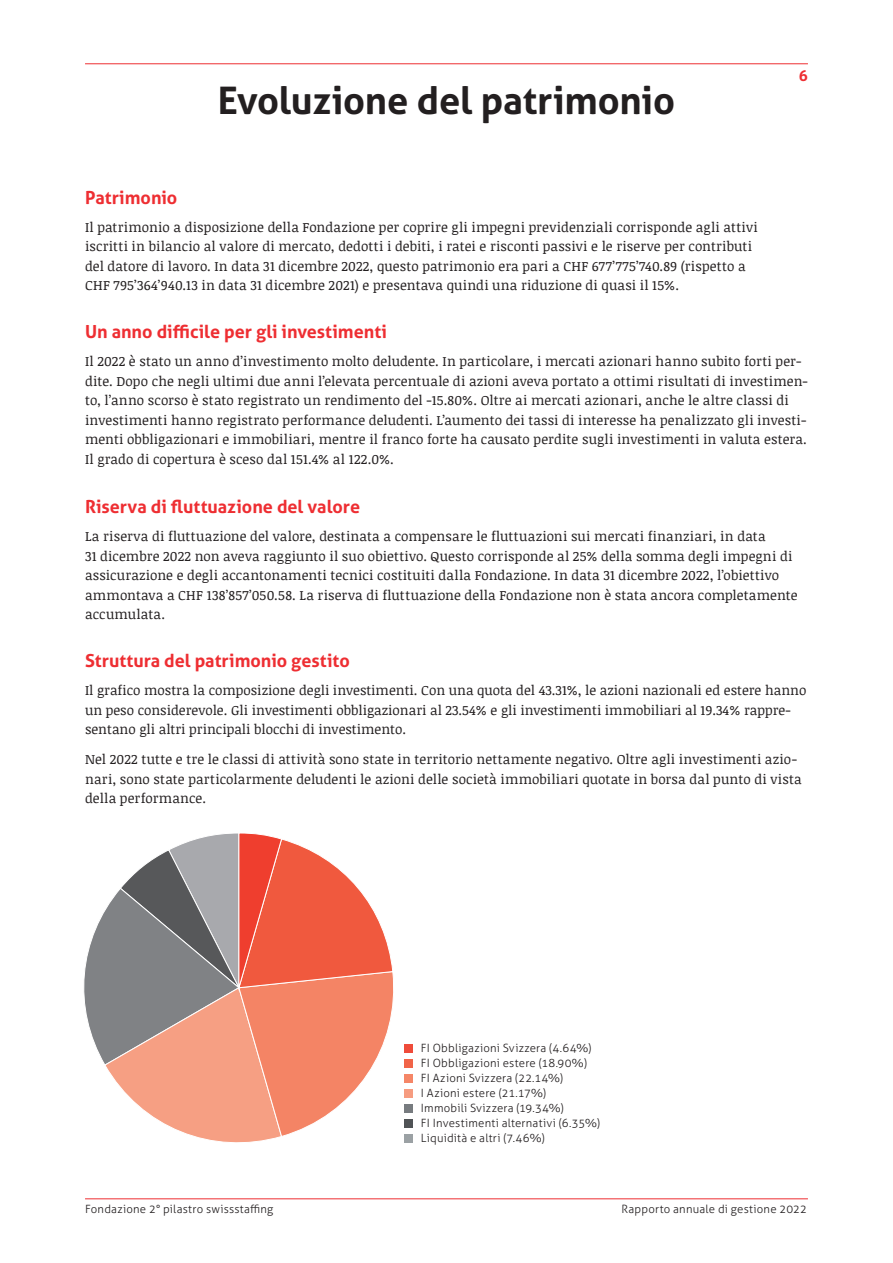
<style>
.page{position:relative;width:893px;height:1263px;background:#fff}
.page>*{position:absolute;margin:0;border:0;box-sizing:border-box;transform-origin:0 0}
.t1{font:700 37.95px "Aller";letter-spacing:-.005em;color:#231f20}
.t2{font:700 18px "Aller";color:#ee2e32}
.t3{font:700 15px "Aller";color:#ee2e32}
.t4{font:13.5px/19.5px "Noticia Text";letter-spacing:.01em;color:#231f20}
.t5{font:300 11.4px/14.9px "Aller";letter-spacing:.02em;color:#231f20}
</style>
<div class="page">
<hr style="left:85px;top:1198px;width:723px;height:1px;background:#ee2e32">
<hr style="left:85px;top:63px;width:723px;height:1px;background:#ee2e32">
<svg style="left:84px;top:833px;width:310px;height:310px"></svg>
<div style="left:404px;top:1044px;width:8px;height:8px;background:#ef4b3a"></div>
<div style="left:404px;top:1059px;width:8px;height:8px;background:#f16448"></div>
<div style="left:404px;top:1074px;width:8px;height:8px;background:#f58667"></div>
<div style="left:404px;top:1089px;width:8px;height:8px;background:#f69c80"></div>
<div style="left:404px;top:1104px;width:8px;height:8px;background:#777b7f"></div>
<div style="left:404px;top:1119px;width:8px;height:8px;background:#505356"></div>
<div style="left:404px;top:1134px;width:8px;height:8px;background:#9ba1a4"></div>
<h1 class="t1" style="left:218px;top:77px;width:459px">Evoluzione del patrimonio</h1>
<p class="t3" style="left:799px;top:66px;width:10px">6</p>
<h2 class="t2" style="left:85px;top:186px;width:94px">Patrimonio</h2>
<p class="t4" style="left:85px;top:217px;width:674px">Il patrimonio a disposizione della Fondazione per coprire gli impegni previdenziali corrisponde agli attivi iscritti in bilancio al valore di mercato, dedotti i debiti, i ratei e risconti passivi e le riserve per contributi del datore di lavoro. In data 31 dicembre 2022, questo patrimonio era pari a CHF 677’775’740.89 (rispetto a CHF 795’364’940.13 in data 31 dicembre 2021) e presentava quindi una riduzione di quasi il 15%.</p>
<h2 class="t2" style="left:85px;top:321px;width:303px">Un anno difficile per gli investimenti</h2>
<p class="t4" style="left:85px;top:351px;width:724px">Il 2022 è stato un anno d’investimento molto deludente. In particolare, i mercati azionari hanno subito forti per&shy;dite. Dopo che negli ultimi due anni l’elevata percentuale di azioni aveva portato a ottimi risultati di investimen&shy;to, l’anno scorso è stato registrato un rendimento del -15.80%. Oltre ai mercati azionari, anche le altre classi di investimenti hanno registrato performance deludenti. L’aumento dei tassi di interesse ha penalizzato gli investi&shy;menti obbligazionari e immobiliari, mentre il franco forte ha causato perdite sugli investimenti in valuta estera.<br>Il grado di copertura è sceso dal 151.4% al 122.0%.</p>
<h2 class="t2" style="left:85px;top:496px;width:277px">Riserva di fluttuazione del valore</h2>
<p class="t4" style="left:85px;top:526px;width:714px">La riserva di fluttuazione del valore, destinata a compensare le fluttuazioni sui mercati finanziari, in data<br>31 dicembre 2022 non aveva raggiunto il suo obiettivo. Questo corrisponde al 25% della somma degli impegni di assicurazione e degli accantonamenti tecnici costituiti dalla Fondazione. In data 31 dicembre 2022, l’obiettivo ammontava a CHF 138’857’050.58. La riserva di fluttuazione della Fondazione non è stata ancora completamente accumulata.</p>
<h2 class="t2" style="left:85px;top:650px;width:266px">Struttura del patrimonio gestito</h2>
<p class="t4" style="left:85px;top:680px;width:723px">Il grafico mostra la composizione degli investimenti. Con una quota del 43.31%, le azioni nazionali ed estere hanno un peso considerevole. Gli investimenti obbligazionari al 23.54% e gli investimenti immobiliari al 19.34% rappre&shy;sentano gli altri principali blocchi di investimento.</p>
<p class="t4" style="left:85px;top:749px;width:718px">Nel 2022 tutte e tre le classi di attività sono state in territorio nettamente negativo. Oltre agli investimenti azio&shy;nari, sono state particolarmente deludenti le azioni delle società immobiliari quotate in borsa dal punto di vista della performance.</p>
<p class="t5" style="left:421px;top:1041px;width:181px">FI Obbligazioni Svizzera (4.64%)<br>FI Obbligazioni estere (18.90%)<br>FI Azioni Svizzera (22.14%)<br>I Azioni estere (21.17%)<br>Immobili Svizzera (19.34%)<br>FI Investimenti alternativi (6.35%)<br>Liquidità e altri (7.46%)</p>
<p class="t5" style="left:85px;top:1202px;width:190px">Fondazione 2° pilastro swissstaffing</p>
<p class="t5" style="left:621px;top:1202px;width:187px">Rapporto annuale di gestione 2022</p>
</div>
